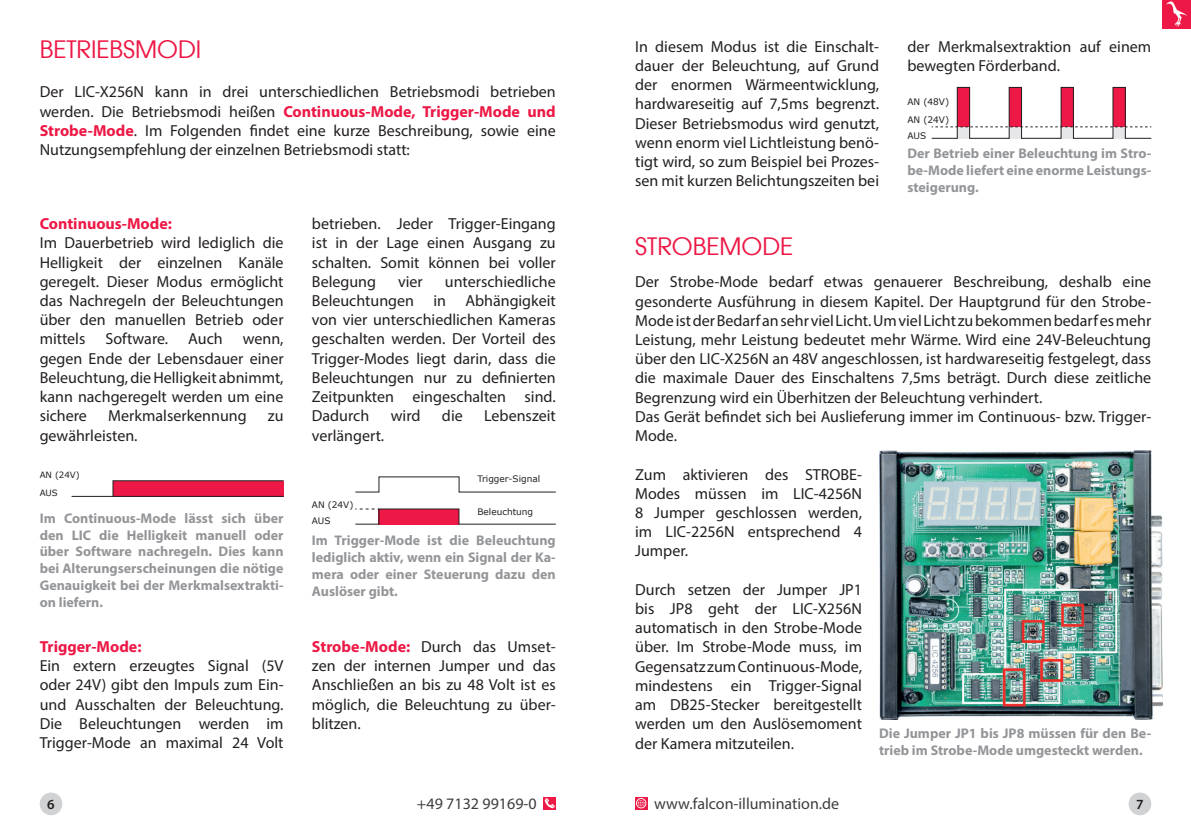
<style>
.page{position:relative;width:1191px;height:840px;background:#fff}
.page>*{position:absolute;margin:0;border:0;box-sizing:border-box;transform-origin:0 0}
.t1{font:24px "Atlanta";color:#ed1845}
.t2{font:16px/19.2px "Myriad Pro";color:#231f20;text-align:justify}
.t3{font:16px "Myriad Pro";color:#3e3e3f}
.t4{font:700 16px "Myriad Pro";color:#ed1845}
.t5{font:700 14px/16.8px "Myriad Pro";color:#939598;text-align:justify}
.t6{font:600 14px "Myriad Pro";color:#231f20}
.t7{font:9px/16.4px "Verdana";color:#231f20}
.t8{font:8.6px/18px "Verdana";color:#231f20}
.s1{font-weight:700;color:#ed1845}
</style>
<div class="page">
<hr style="left:72px;top:495px;width:211px;height:1px;background:#231f20">
<svg style="left:112px;top:480px;width:171px;height:16px;background:#de1c46"></svg>
<svg style="left:355px;top:476px;width:201px;height:16px"></svg>
<svg style="left:355px;top:508px;width:201px;height:16px"></svg>
<svg style="left:931px;top:86px;width:220px;height:52px"></svg>
<img style="left:879px;top:450px;width:283px;height:269px">
<div style="left:40px;top:792px;width:22px;height:22px;background:#d1d2d4;border-radius:50%"></div>
<div style="left:1128px;top:792px;width:23px;height:22px;background:#d1d2d4;border-radius:50%"></div>
<svg style="left:544px;top:797px;width:12px;height:11px"></svg>
<svg style="left:545px;top:797px;width:10px;height:10px"></svg>
<svg style="left:635px;top:797px;width:12px;height:11px"></svg>
<svg style="left:636px;top:797px;width:10px;height:11px"></svg>
<div style="left:1162px;top:0;width:29px;height:28px;background:#ed1845"></div>
<svg style="left:1166px;top:1px;width:21px;height:26px"></svg>
<h1 class="t1" style="left:40px;top:32px;width:163px">BETRIEBSMODI</h1>
<p class="t2" style="left:40px;top:82px;width:517px">Der LIC-X256N kann in drei unterschiedlichen Betriebsmodi betrieben werden. Die Betriebsmodi heißen <span class="s1">Continuous-Mode, Trigger-Mode und Strobe-Mode</span>. Im Folgenden findet eine kurze Beschreibung, sowie eine Nutzungsempfehlung der einzelnen Betriebsmodi statt:</p>
<p class="t4" style="left:40px;top:213px;width:134px">Continuous-Mode:</p>
<p class="t2" style="left:40px;top:233px;width:245px">Im Dauerbetrieb wird lediglich die Helligkeit der einzelnen Kanäle geregelt. Dieser Modus ermöglicht das Nachregeln der Beleuchtungen über den manuellen Betrieb oder mittels</p>
<p class="t2" style="left:105px;top:329px;width:64px">Software.</p>
<p class="t2" style="left:188px;top:329px;width:36px">Auch</p>
<p class="t2" style="left:40px;top:329px;width:245px;text-indent:203px">wenn, gegen Ende der Lebensdauer einer Beleuchtung, die Helligkeit abnimmt, kann nachgeregelt werden um eine sichere</p>
<p class="t2" style="left:108px;top:406px;width:140px">Merkmalserkennung</p>
<p class="t2" style="left:268px;top:406px;width:17px">zu</p>
<p class="t2" style="left:40px;top:425px;width:99px">gewährleisten.</p>
<p class="t2" style="left:312px;top:214px;width:245px">betrieben. Jeder Trigger-Eingang ist in der Lage einen Ausgang zu schalten. Somit können bei voller Belegung</p>
<p class="t2" style="left:312px;top:271px;width:245px;text-indent:133px">unterschiedliche Beleuchtungen in Abhängigkeit von vier unterschiedlichen Kameras geschalten werden. Der Vorteil des Trigger-Modes liegt darin, dass die Beleuchtungen nur zu definierten Zeitpunkten eingeschalten sind.<br>Dadurch</p>
<p class="t2" style="left:398px;top:271px;width:26px">vier</p>
<p class="t2" style="left:391px;top:406px;width:31px">wird</p>
<p class="t2" style="left:442px;top:406px;width:22px">die</p>
<p class="t2" style="left:484px;top:406px;width:73px">Lebenszeit</p>
<p class="t2" style="left:312px;top:425px;width:74px">verlängert.</p>
<p class="t8" style="left:40px;top:465px;width:42px">AN (24V)<br>AUS</p>
<p class="t5" style="left:40px;top:509px;width:245px">Im Continuous-Mode lässt sich über den LIC die Helligkeit manuell oder über Software nachregeln. Dies kann bei Alterungserscheinungen die nötige Genauigkeit bei der Merkmalsextrakti&shy;on liefern.</p>
<p class="t7" style="left:312px;top:496px;width:43px">AN (24V)<br>AUS</p>
<p class="t7" style="left:477px;top:470px;width:64px">Trigger-Signal</p>
<p class="t7" style="left:477px;top:503px;width:57px">Beleuchtung</p>
<p class="t5" style="left:312px;top:531px;width:245px">Im Trigger-Mode ist die Beleuchtung lediglich aktiv, wenn ein Signal der Ka&shy;mera oder einer Steuerung dazu den Auslöser gibt.</p>
<p class="t4" style="left:40px;top:635px;width:103px">Trigger-Mode:</p>
<p class="t2" style="left:40px;top:655px;width:245px">Ein extern erzeugtes Signal (5V oder 24V) gibt den Impuls zum Ein&shy;und Ausschalten der Beleuchtung.<br>Die Beleuchtungen werden im Trigger-Mode an maximal 24 Volt</p>
<p class="t2" style="left:312px;top:636px;width:245px"><span class="s1">Strobe-Mode:</span> Durch das Umset&shy;zen der internen Jumper und das Anschließen an bis zu 48 Volt ist es möglich, die Beleuchtung zu über&shy;blitzen.</p>
<p class="t2" style="left:635px;top:36px;width:245px">In diesem Modus ist die Einschalt&shy;dauer der Beleuchtung, auf Grund der enormen Wärmeentwicklung, hardwareseitig auf 7,5ms begrenzt.<br>Dieser Betriebsmodus wird genutzt, wenn enorm viel Lichtleistung benö&shy;tigt wird, so zum Beispiel bei Prozes&shy;sen mit kurzen Belichtungszeiten bei</p>
<p class="t2" style="left:907px;top:36px;width:245px">der Merkmalsextraktion auf einem bewegten Förderband.</p>
<p class="t7" style="left:907px;top:93px;width:43px;line-height:18.2px">AN (48V)<br>AN (24V)</p>
<p class="t7" style="left:907px;top:127px;width:20px">AUS</p>
<p class="t5" style="left:907px;top:144px;width:245px">Der Betrieb einer Beleuchtung im Stro&shy;be-Mode liefert eine enorme Leistungs&shy;steigerung.</p>
<h1 class="t1" style="left:635px;top:229px;width:39px">STROBE</h1>
<h1 class="t1" style="left:719px;top:229px;width:72px">MODE</h1>
<p class="t2" style="left:635px;top:272px;width:517px;text-align:left">Der Strobe-Mode bedarf etwas genauerer Beschreibung, deshalb eine gesonderte Ausführung in diesem Kapitel. Der Hauptgrund für den Strobe-Mode ist der Bedarf an sehr viel Licht. Um viel Licht zu bekommen bedarf es mehr Leistung, mehr Leistung bedeutet mehr Wärme. Wird eine 24V-Beleuchtung über den LIC-X256N an 48V angeschlossen, ist hardwareseitig festgelegt, dass die maximale Dauer des Einschaltens 7,5ms beträgt. Durch diese zeitliche Begrenzung wird ein Überhitzen der Beleuchtung verhindert.<br>Das Gerät befindet sich bei Auslieferung immer im Continuous- bzw. Trigger-Mode.</p>
<p class="t2" style="left:635px;top:464px;width:228px">Zum aktivieren des STROBE-Modes müssen im LIC-4256N 8 Jumper geschlossen werden, im LIC-2256N entsprechend 4<br>Jumper.</p>
<p class="t2" style="left:635px;top:579px;width:228px">Durch setzen der Jumper JP1 bis JP8 geht der LIC-X256N automatisch in den Strobe-Mode über. Im Strobe-Mode muss, im Gegensatz zum Continuous-Mode, mindestens ein Trigger-Signal am DB25-Stecker bereitgestellt werden um den Auslösemoment der Kamera mitzuteilen.</p>
<p class="t5" style="left:879px;top:724px;width:274px">Die Jumper JP1 bis JP8 müssen für den Be&shy;trieb im Strobe-Mode umgesteckt werden.</p>
<p class="t6" style="left:47px;top:795px;width:9px">6</p>
<p class="t3" style="left:417px;top:793px;width:121px">+49 7132 99169-0</p>
<p class="t3" style="left:654px;top:793px;width:186px">www.falcon-illumination.de</p>
<p class="t6" style="left:1136px;top:795px;width:9px">7</p>
</div>
